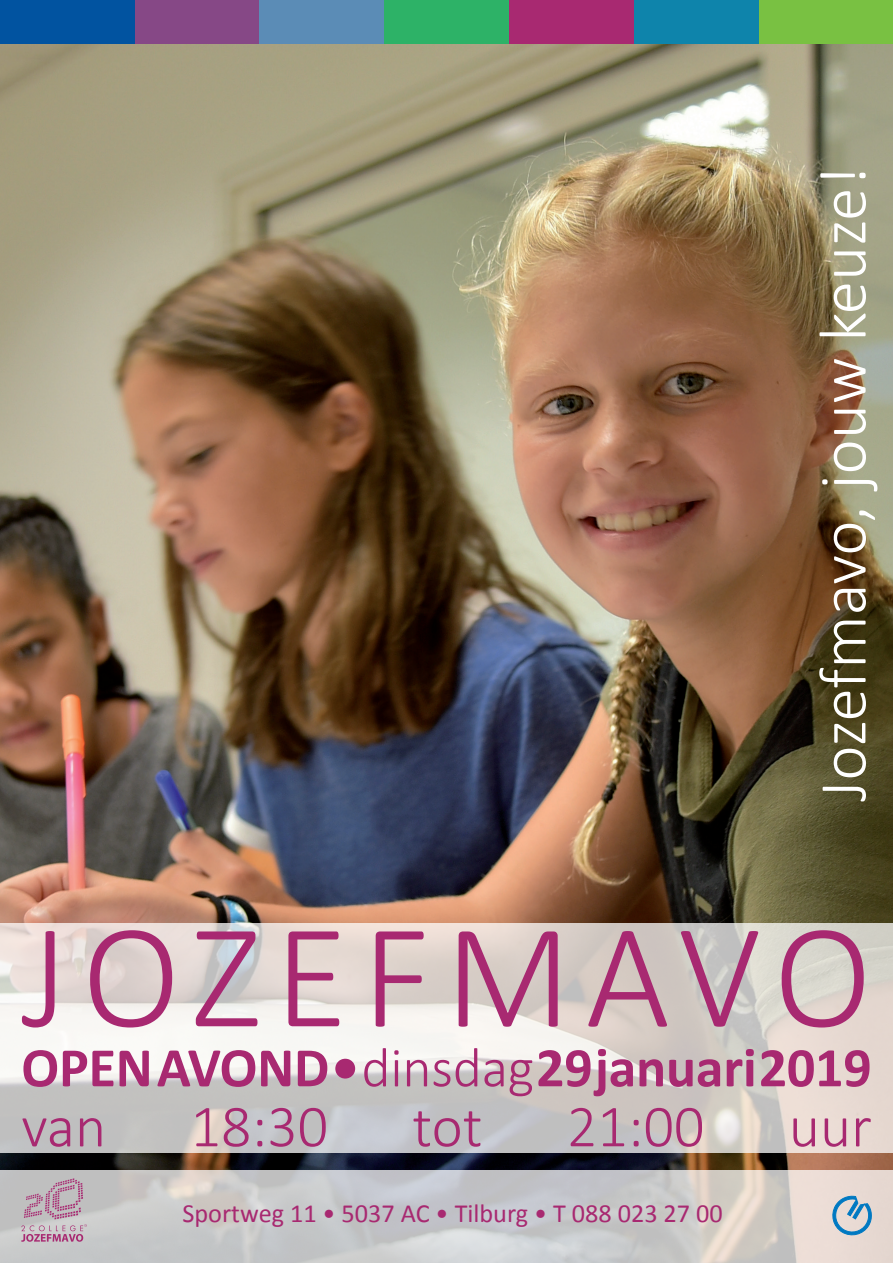
<style>
.page{position:relative;width:893px;height:1263px;background:#fff}
.page>*{position:absolute;margin:0;border:0;box-sizing:border-box;transform-origin:0 0}
.t1{font:300 150px "Calibri";letter-spacing:.09em;color:#a82971}
.t2{font:300 67.5px "Calibri";letter-spacing:-.01em;color:#fff}
.t3{font:300 60px "Calibri";color:#a82971}
.t4{font:700 56.25px "Calibri";letter-spacing:-.005em;color:#a82971}
.t5{font:26.25px "Calibri";color:#a82971}
.s1{font-weight:300}
</style>
<div class="page">
<img style="left:0;top:44px;width:893px;height:1126px">
<svg style="left:0;top:923px;width:893px;height:229px"></svg>
<svg style="left:0;top:1170px;width:893px;height:93px;background:#cccaca"></svg>
<div style="left:135px;top:0;width:125px;height:44px;background:#864886"></div>
<div style="left:0;top:0;width:135px;height:44px;background:#0153a0"></div>
<div style="left:260px;top:0;width:125px;height:44px;background:#5b8cb6"></div>
<div style="left:385px;top:0;width:125px;height:44px;background:#2db267"></div>
<div style="left:510px;top:0;width:125px;height:44px;background:#a82971"></div>
<div style="left:635px;top:0;width:125px;height:44px;background:#0e84ab"></div>
<div style="left:760px;top:0;width:133px;height:44px;background:#79c142"></div>
<svg style="left:829px;top:1195px;width:45px;height:43px;background:#aac0ce"></svg>
<svg style="left:21px;top:1178px;width:66px;height:64px;background:#bea8b4"></svg>
<p class="t2" style="left:801px;top:802px;width:637px;rotate:-90deg">Jozefmavo, jouw keuze!</p>
<p class="t1" style="left:21px;top:883px;width:852px">JOZEFMAVO</p>
<p class="t4" style="left:21px;top:1032px;width:852px">OPEN AVOND • <span class="s1">dinsdag</span> 29 januari 2019</p>
<p class="t3" style="left:21px;top:1089px;width:86px">van</p>
<p class="t3" style="left:191px;top:1089px;width:139px">18:30</p>
<p class="t3" style="left:412px;top:1089px;width:72px">tot</p>
<p class="t3" style="left:567px;top:1089px;width:139px">21:00</p>
<p class="t3" style="left:789px;top:1089px;width:85px">uur</p>
<p class="t5" style="left:182px;top:1196px;width:542px">Sportweg 11 • 5037 AC • Tilburg • T 088 023 27 00</p>
</div>
